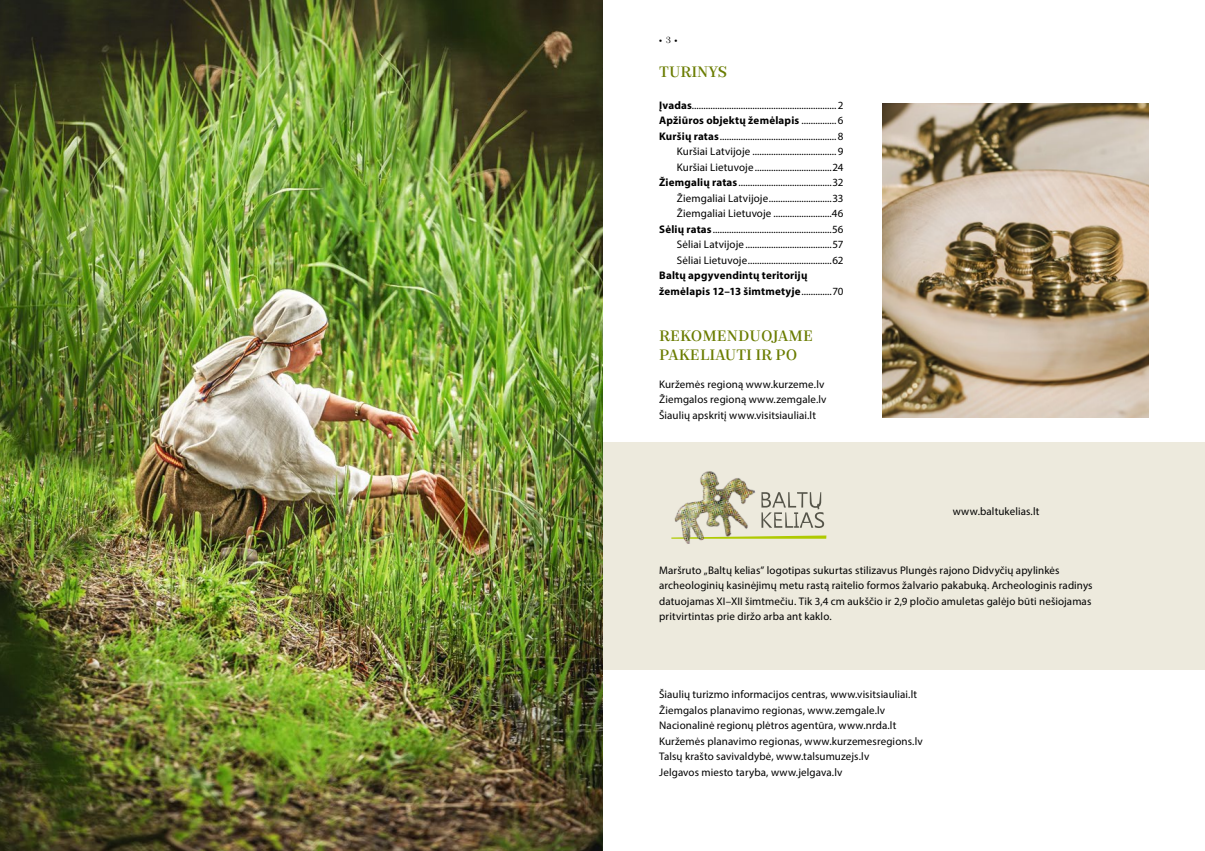
<style>
.page{position:relative;width:1205px;height:851px;background:#fff}
.page>*{position:absolute;margin:0;border:0;box-sizing:border-box;transform-origin:0 0}
.t1{font:600 15px/18px "TT Pubs";color:#6a7c00}
.t2{font:11px/15.5px "Myriad Pro";letter-spacing:.01em;color:#000}
.t3{font:700 11px/15.5px "Myriad Pro";letter-spacing:.015em;color:#000}
.t4{font:700 8.75px "Myriad Pro";color:#000}
.s1{font-family:"TT Pubs";font-weight:500}
.s2{font-weight:700}
.s3{font-weight:400}
</style>
<div class="page">
<div style="left:602px;top:442px;width:603px;height:228px;background:#edeadd"></div>
<img style="left:0;top:0;width:602px;height:850px">
<img style="left:882px;top:104px;width:266px;height:313px">
<svg style="left:760px;top:535px;width:66px;height:3px"></svg>
<img style="left:671px;top:471px;width:89px;height:73px">
<svg style="left:761px;top:492px;width:63px;height:36px"></svg>
<p class="t4" style="left:659px;top:34px;width:20px">• <span class="s1">3</span> •</p>
<h1 class="t1" style="left:659px;top:63px;width:69px">TURINYS</h1>
<p class="t2" style="left:659px;top:97px;width:186px;text-align:right"><span class="s2">Įvadas</span>.............................................................. 2<br><span class="s2">Apžiūros objektų žemėlapis</span> ............... 6<br><span class="s2">Kuršių ratas</span>.................................................. 8<br>Kuršiai Latvijoje .................................... 9<br>Kuršiai Lietuvoje.................................24<br><span class="s2">Žiemgalių ratas</span>........................................32<br>Žiemgaliai Latvijoje...........................33<br>Žiemgaliai Lietuvoje .........................46<br><span class="s2">Sėlių ratas</span>...................................................56<br>Sėliai Latvijoje .....................................57<br>Sėliai Lietuvoje....................................62</p>
<p class="t3" style="left:659px;top:267px;width:186px">Baltų apgyvendintų teritorijų žemėlapis 12–13 šimtmetyje<span class="s3">.............70</span></p>
<h1 class="t1" style="left:659px;top:327px;width:155px">REKOMENDUOJAME<br>PAKELIAUTI IR PO</h1>
<p class="t2" style="left:659px;top:376px;width:169px">Kuržemės regioną www.kurzeme.lv<br>Žiemgalos regioną www.zemgale.lv<br>Šiaulių apskritį www.visitsiauliai.lt</p>
<p class="t2" style="left:953px;top:503px;width:88px">www.baltukelias.lt</p>
<p class="t2" style="left:659px;top:562px;width:435px">Maršruto „Baltų kelias” logotipas sukurtas stilizavus Plungės rajono Didvyčių apylinkės archeologinių kasinėjimų metu rastą raitelio formos žalvario pakabuką. Archeologinis radinys datuojamas XI–XII šimtmečiu. Tik 3,4 cm aukščio ir 2,9 pločio amuletas galėjo būti nešiojamas pritvirtintas prie diržo arba ant kaklo.</p>
<p class="t2" style="left:659px;top:686px;width:265px">Šiaulių turizmo informacijos centras, www.visitsiauliai.lt Žiemgalos planavimo regionas, www.zemgale.lv Nacionalinė regionų plėtros agentūra, www.nrda.lt Kuržemės planavimo regionas, www.kurzemesregions.lv Talsų krašto savivaldybė, www.talsumuzejs.lv<br>Jelgavos miesto taryba, www.jelgava.lv</p>
</div>
